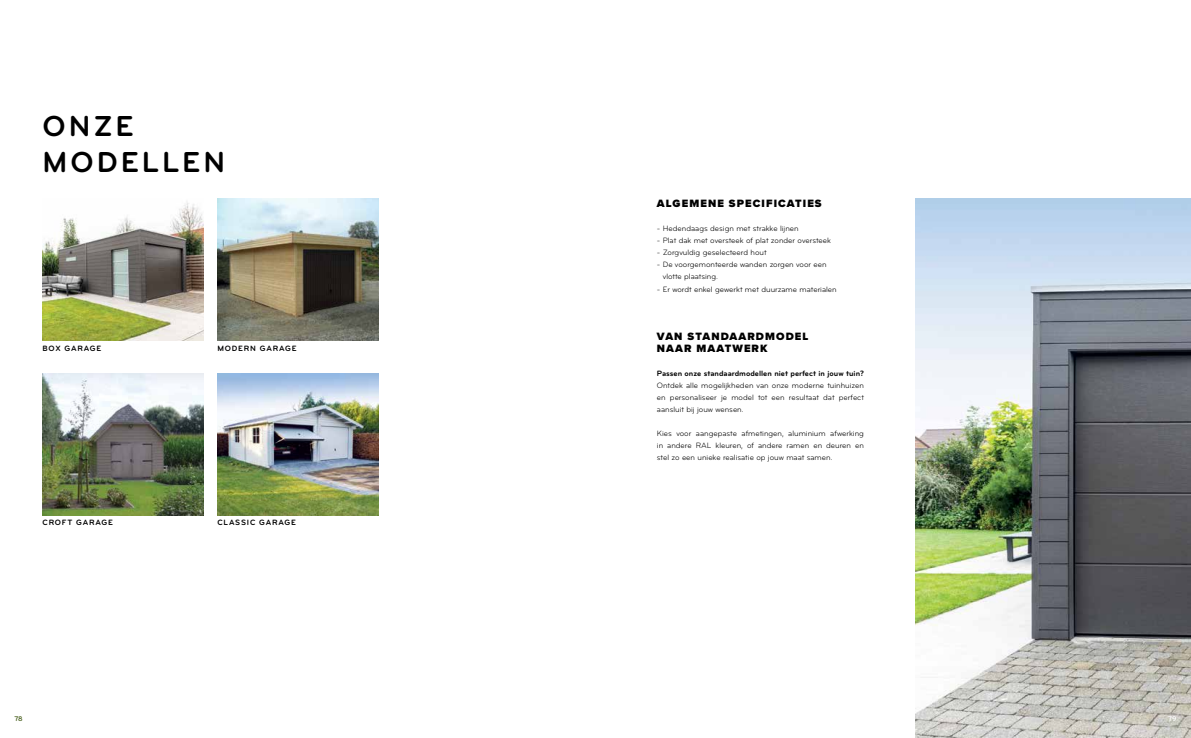
<style>
.page{position:relative;width:1191px;height:738px;background:#fff}
.page>*{position:absolute;margin:0;border:0;box-sizing:border-box;transform-origin:0 0}
.t1{font:700 30px/36px "Bryant Pro";letter-spacing:.1em;color:#000}
.t2{font:900 11px/12px "Proxima Nova";letter-spacing:.1em;color:#000}
.t3{font:8px/12px "Bryant Pro";color:#000;text-align:justify}
.t4{font:700 8px "Bryant Pro";color:#000}
.t5{font:700 8px "Bryant Pro";letter-spacing:.1em;color:#000}
.t6{font:700 7px "Bryant Pro";color:#4f6526}
.t7{font:700 7px "Bryant Pro";color:#fff}
</style>
<div class="page">
<img style="left:916px;top:198px;width:275px;height:539px">
<img style="left:217px;top:198px;width:161px;height:142px">
<img style="left:43px;top:373px;width:160px;height:141px">
<img style="left:217px;top:373px;width:161px;height:141px">
<img style="left:43px;top:202px;width:160px;height:138px">
<h1 class="t1" style="left:43px;top:108px;width:184px">ONZE<br>MODELLEN</h1>
<p class="t5" style="left:43px;top:343px;width:60px">BOX GARAGE</p>
<p class="t5" style="left:217px;top:343px;width:81px">MODERN GARAGE</p>
<p class="t5" style="left:43px;top:517px;width:72px">CROFT GARAGE</p>
<p class="t5" style="left:217px;top:517px;width:80px">CLASSIC GARAGE</p>
<h2 class="t2" style="left:657px;top:197px;width:166px">ALGEMENE SPECIFICATIES</h2>
<p class="t3" style="left:657px;top:223px;width:143px">- Hedendaags design met strakke lijnen</p>
<p class="t3" style="left:657px;top:235px;width:175px">- Plat dak met oversteek of plat zonder oversteek</p>
<p class="t3" style="left:657px;top:247px;width:111px">- Zorgvuldig geselecteerd hout</p>
<p class="t3" style="left:663px;top:259px;width:165px;text-indent:-6px">- De voorgemonteerde wanden zorgen voor een vlotte plaatsing.</p>
<p class="t3" style="left:657px;top:283px;width:181px">- Er wordt enkel gewerkt met duurzame materialen</p>
<h2 class="t2" style="left:657px;top:329px;width:153px">VAN STANDAARDMODEL<br>NAAR MAATWERK</h2>
<p class="t4" style="left:657px;top:367px;width:208px">Passen onze standaardmodellen niet perfect in jouw tuin?</p>
<p class="t3" style="left:657px;top:379px;width:208px">Ontdek alle mogelijkheden van onze moderne tuinhuizen en personaliseer je model tot een resultaat dat perfect aansluit bij jouw wensen.</p>
<p class="t3" style="left:657px;top:427px;width:208px">Kies voor aangepaste afmetingen, aluminium afwerking in andere RAL kleuren, of andere ramen en deuren en stel zo een unieke realisatie op jouw maat samen.</p>
<p class="t6" style="left:14px;top:713px;width:10px">78</p>
<p class="t7" style="left:1168px;top:713px;width:10px">79</p>
</div>
